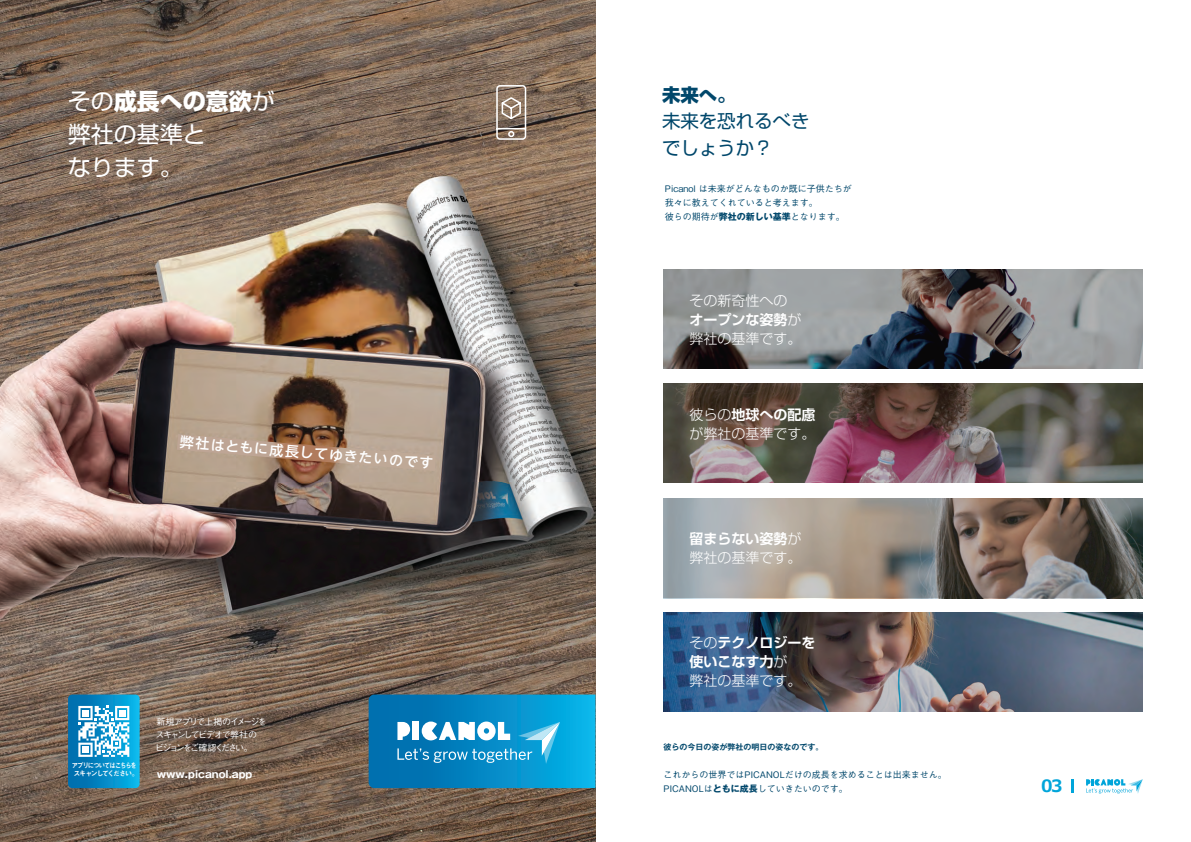
<style>
.page{position:relative;width:1191px;height:842px;background:#fff}
.page>*{position:absolute;margin:0;border:0;box-sizing:border-box;transform-origin:0 0}
.t1{font:23px/33px "Shin Go Pro";color:#fff}
.t2{font:18.4px/26.4px "Shin Go Pro";color:#00476b}
.t3{font:700 17px "Meiryo";color:#00a5da}
.t4{font:300 14px/19px "Shin Go Pro";color:#fff}
.t5{font:700 14px/19px "Shin Go Pro De";color:#fff}
.t6{font:500 14px "UD Shin Go NT Pro";color:#fff}
.t7{font:700 10px "Gothic MB101 Pr 5";color:#fff}
.t8{font:500 9px/14px "Gothic BBB Pr 6";color:#00476b}
.t9{font:500 9px/13px "Gothic BBB Pr 6";letter-spacing:-.18em;color:#fff}
.t10{font:700 8px "Gothic MB101 Pro De";color:#00476b}
.t11{font:7px/8px "Midashi Go Pro MB31";letter-spacing:-.155em;color:#fff;scale:.9 1}
.s1{font-weight:800}
.s2{font-family:"Gothic MB101 Pro";font-weight:700}
.s3{font-family:"Shin Go Pro De";font-weight:700}
.s4{font-family:"Shin Go Pro";font-weight:300}
.s5{font-family:"Gothic MB101 Pr 5";font-weight:700}
</style>
<div class="page">
<img style="left:0;top:0;width:595px;height:842px">
<svg style="left:68px;top:694px;width:72px;height:94px;background:#39a4d2"></svg>
<div style="left:82px;top:747px;width:7px;height:6px;background:#fff"></div>
<div style="left:82px;top:710px;width:7px;height:6px;background:#fff"></div>
<svg style="left:369px;top:694px;width:226px;height:94px;background:#1d97cc"></svg>
<svg style="left:495px;top:84px;width:32px;height:57px;background:#9e8e81"></svg>
<svg style="left:663px;top:269px;width:479px;height:100px;background:#7b7c7f"></svg>
<img style="left:663px;top:383px;width:479px;height:100px">
<svg style="left:663px;top:499px;width:479px;height:99px;background:#8d857f"></svg>
<img style="left:663px;top:612px;width:479px;height:99px">
<svg style="left:1086px;top:779px;width:56px;height:15px"></svg>
<svg style="left:1071px;top:779px;width:2px;height:13px"></svg>
<svg style="left:177px;top:434px;width:259px;height:37px;background:#b0937e"></svg>
<p class="t1" style="left:68px;top:82px;width:209px">その<span class="s1">成長への意欲</span>が弊社の基準と<br>なります。</p>
<p class="t2" style="left:662px;top:80px;width:149px"><span class="s1">未来へ。<br></span>未来を恐れるべきでしょうか？</p>
<p class="t8" style="left:665px;top:181px;width:188px">Picanol は未来がどんなものか既に子供たちが我々に教えてくれていると考えます。<br>彼らの期待が<span class="s2">弊社の新しい基準</span>となります。</p>
<p class="t6" style="left:181px;top:430px;width:256px;rotate:5deg">弊社はともに成長してゆきたいのです</p>
<p class="t11" style="left:72px;top:761px;width:76px">アプリについてはこちらをスキャンしてください。</p>
<p class="t9" style="left:155px;top:715px;width:113px">新規アプリで上掲のイメージをスキャンしてビデオで弊社のビジョンをご確認ください。</p>
<p class="t7" style="left:157px;top:766px;width:97px">www.picanol.app</p>
<p class="t4" style="left:689px;top:290px;width:113px">その新奇性への<span class="s3">オープンな姿勢</span>が弊社の基準です。</p>
<p class="t4" style="left:689px;top:404px;width:127px">彼らの<span class="s3">地球への配慮</span>が弊社の基準です。</p>
<p class="t4" style="left:689px;top:528px;width:113px"><span class="s3">留まらない姿勢</span>が弊社の基準です。</p>
<p class="t5" style="left:689px;top:632px;width:127px"><span class="s4">その</span>テクノロジーを使いこなす力<span class="s4">が<br>弊社の基準です。</span></p>
<p class="t10" style="left:663px;top:741px;width:161px">彼らの今日の姿が弊社の明日の姿なのです。</p>
<p class="t8" style="left:663px;top:767px;width:285px">これからの世界ではPICANOLだけの成長を求めることは出来ません。<br>PICANOLは<span class="s5">ともに成長</span>していきたいのです。</p>
<p class="t3" style="left:1041px;top:774px;width:23px">03</p>
</div>
